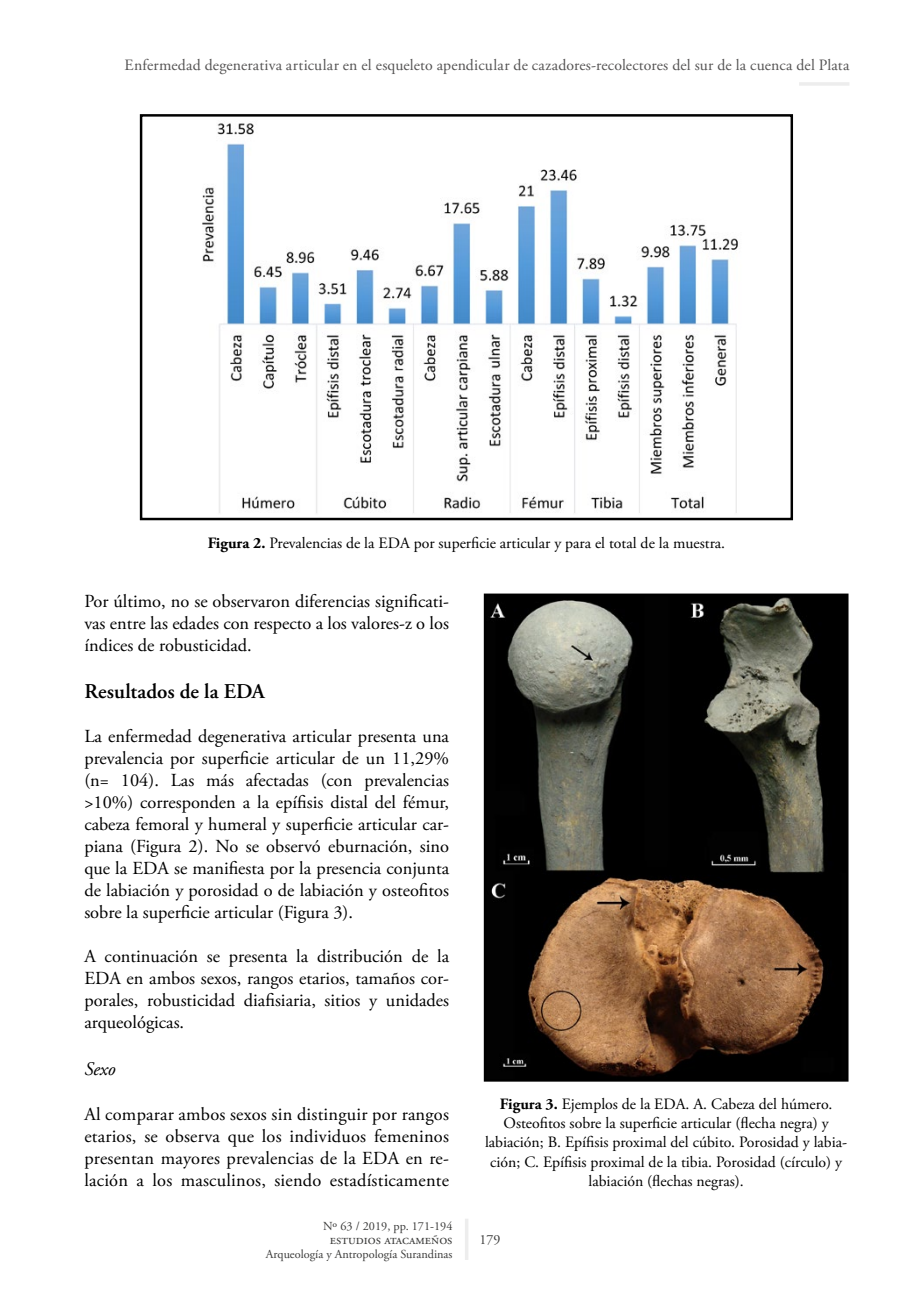
<style>
.page{position:relative;width:918px;height:1315px;background:#fff}
.page>*{position:absolute;margin:0;border:0;box-sizing:border-box;transform-origin:0 0}
.t1{font:600 21px "Adobe Garamond Pro";color:#000}
.t2{font:italic 19.25px "Adobe Garamond Pro";color:#000}
.t3{font:18.38px/22.1px "Adobe Garamond Pro";color:#000;text-align:justify}
.t4{font:15.75px/19.2px "Adobe Garamond Pro";color:#000;text-align:center}
.t5{font:15.75px "Adobe Garamond Pro";letter-spacing:.01em;color:#555454}
.t6{font:14px "Adobe Garamond Pro";color:#3c3c3b}
.t7{font:12.25px "Adobe Garamond Pro";color:#3c3c3b}
.s1{font-weight:700}
</style>
<div class="page">
<hr style="left:799px;top:82px;width:50px;height:4px;background:#ededed">
<hr style="left:465px;top:1218px;width:3px;height:42px;background:#ededed">
<img style="left:202px;top:123px;width:536px;height:390px">
<div style="left:140px;top:114px;width:653px;height:406px;border:2px solid #000"></div>
<img style="left:487px;top:596px;width:358px;height:482px">
<div style="left:484px;top:593px;width:364px;height:488px;border:2px solid #000"></div>
<p class="t5" style="left:125px;top:55px;width:726px">Enfermedad degenerativa articular en el esqueleto apendicular de cazadores-recolectores del sur de la cuenca del Plata</p>
<p class="t4" style="left:208px;top:533px;width:519px"><span class="s1">Figura 2.</span> Prevalencias de la EDA por superficie articular y para el total de la muestra.</p>
<p class="t3" style="left:84px;top:590px;width:366px">Por último, no se observaron diferencias significati&shy;vas entre las edades con respecto a los valores-z o los índices de robusticidad.</p>
<p class="t1" style="left:84px;top:679px;width:182px">Resultados de la EDA</p>
<p class="t3" style="left:84px;top:725px;width:366px">La enfermedad degenerativa articular presenta una prevalencia por superficie articular de un 11,29% (n= 104). Las más afectadas (con prevalencias &gt;10%) corresponden a la epífisis distal del fémur, cabeza femoral y humeral y superficie articular car&shy;piana (Figura 2). No se observó eburnación, sino que la EDA se manifiesta por la presencia conjunta de labiación y porosidad o de labiación y osteofitos sobre la superficie articular (Figura 3).</p>
<p class="t3" style="left:84px;top:946px;width:366px">A continuación se presenta la distribución de la EDA en ambos sexos, rangos etarios, tamaños cor&shy;porales, robusticidad diafisiaria, sitios y unidades arqueológicas.</p>
<p class="t2" style="left:84px;top:1057px;width:33px">Sexo</p>
<p class="t3" style="left:84px;top:1103px;width:366px">Al comparar ambos sexos sin distinguir por rangos etarios, se observa que los individuos femeninos presentan mayores prevalencias de la EDA en re&shy;lación a los masculinos, siendo estadísticamente</p>
<p class="t7" style="left:323px;top:1218px;width:131px">Nº 63 / 2019, pp. 171-194</p>
<p class="t6" style="left:330px;top:1231px;width:124px">estudios atacameños</p>
<p class="t7" style="left:266px;top:1246px;width:188px">Arqueología y Antropología Surandinas</p>
<p class="t4" style="left:485px;top:1095px;width:364px"><span class="s1">Figura 3.</span> Ejemplos de la EDA. A. Cabeza del húmero.<br>Osteofitos sobre la superficie articular (flecha negra) y labiación; B. Epífisis proximal del cúbito. Porosidad y labia&shy;ción; C. Epífisis proximal de la tibia. Porosidad (círculo) y labiación (flechas negras).</p>
<p class="t6" style="left:479px;top:1231px;width:22px">179</p>
</div>
